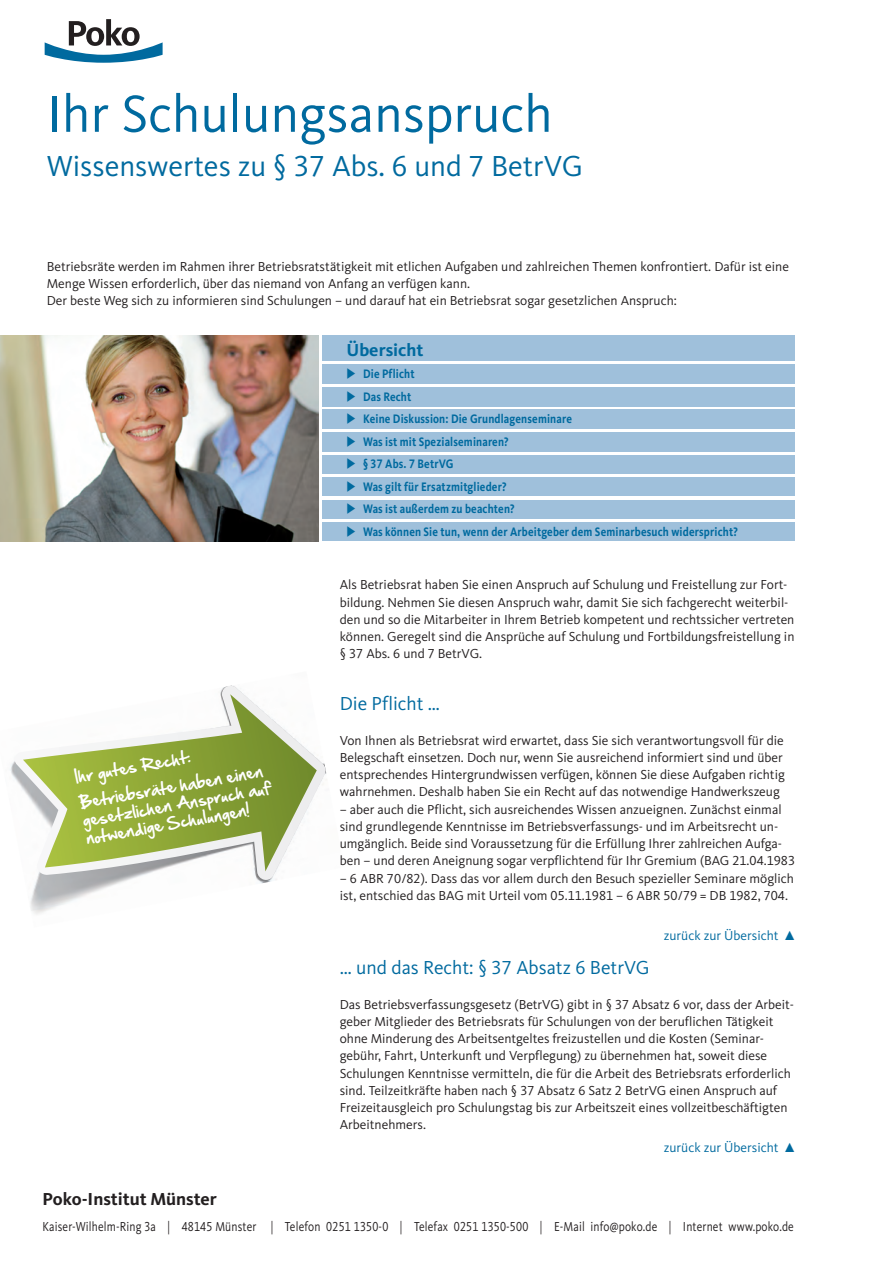
<style>
.page{position:relative;width:893px;height:1263px;background:#fff}
.page>*{position:absolute;margin:0;border:0;box-sizing:border-box;transform-origin:0 0}
.Titel{font:54px "Kievit Pro";color:#006a9f}
.Titel-2{font:30px "Kievit Pro";color:#006a9f}
.Fließtext{font:19.5px "Kievit Pro";color:#006a9f}
.Fließtext-2{font:700 18px "Kievit Pro";color:#231f20}
.Termine_Hintergrund{font:700 18px "Kievit Pro";color:#006a9f}
.Schreibschrift{font:15px/18px "Hand Of Sean";color:#fff}
.Fließtext-3{font:13.5px/17.2px "Kievit Pro";color:#231f20}
.Fließtext-4{font:13.5px "Kievit Pro";color:#231f20;scale:.85 1}
.Fließtext-5{font:13.5px "Kievit Pro";color:#006a9f}
.Termine_Hintergrund-2{font:700 12.75px "Kievit Pro";letter-spacing:.015em;color:#006a9f;scale:.85 1}
</style>
<div class="page">
<div style="left:322px;top:335px;width:473px;height:26px;background:#9fc0db"></div>
<div style="left:322px;top:387px;width:473px;height:19px;background:#9fc0db"></div>
<div style="left:322px;top:365px;width:473px;height:19px;background:#9fc0db"></div>
<svg style="left:45px;top:19px;width:118px;height:44px"></svg>
<img style="left:0;top:335px;width:319px;height:206px">
<div style="left:322px;top:410px;width:473px;height:19px;background:#9fc0db"></div>
<div style="left:322px;top:432px;width:473px;height:19px;background:#9fc0db"></div>
<div style="left:322px;top:455px;width:473px;height:19px;background:#9fc0db"></div>
<div style="left:322px;top:477px;width:473px;height:19px;background:#9fc0db"></div>
<div style="left:322px;top:500px;width:473px;height:19px;background:#9fc0db"></div>
<img style="left:10px;top:685px;width:317px;height:230px">
<svg style="left:14px;top:686px;width:312px;height:194px"></svg>
<svg style="left:23px;top:694px;width:294px;height:177px"></svg>
<div style="left:322px;top:522px;width:473px;height:19px;background:#9fc0db"></div>
<p class="Titel" style="left:47px;top:81px;width:507px">Ihr Schulungsanspruch</p>
<p class="Titel-2" style="left:47px;top:148px;width:538px">Wissenswertes zu § 37 Abs. 6 und 7 BetrVG</p>
<p class="Fließtext-3" style="left:47px;top:257px;width:744px">Betriebsräte werden im Rahmen ihrer Betriebsratstätigkeit mit etlichen Aufgaben und zahlreichen Themen konfrontiert. Dafür ist eine<br>Menge Wissen erforderlich, über das niemand von Anfang an verfügen kann.</p>
<p class="Fließtext-3" style="left:47px;top:292px;width:632px">Der beste Weg sich zu informieren sind Schulungen – und darauf hat ein Betriebsrat sogar gesetzlichen Anspruch:</p>
<p class="Schreibschrift" style="left:74px;top:768px;width:118px;rotate:-10deg">Ihr gutes Recht:</p>
<p class="Schreibschrift" style="left:78px;top:794px;width:193px;rotate:-10deg">Betriebsräte haben einen gesetzlichen Anspruch auf notwendige Schulungen!</p>
<p class="Termine_Hintergrund" style="left:347px;top:339px;width:78px">Übersicht</p>
<p class="Termine_Hintergrund-2" style="left:347px;top:366px;width:82px">◆ Die Pflicht</p>
<p class="Termine_Hintergrund-2" style="left:347px;top:389px;width:78px">◆ Das Recht</p>
<p class="Termine_Hintergrund-2" style="left:347px;top:411px;width:267px">◆ Keine Diskussion: Die Grundlagenseminare</p>
<p class="Termine_Hintergrund-2" style="left:347px;top:434px;width:192px">◆ Was ist mit Spezialseminaren?</p>
<p class="Termine_Hintergrund-2" style="left:347px;top:456px;width:127px">◆ § 37 Abs. 7 BetrVG</p>
<p class="Termine_Hintergrund-2" style="left:347px;top:479px;width:190px">◆ Was gilt für Ersatzmitglieder?</p>
<p class="Termine_Hintergrund-2" style="left:347px;top:501px;width:199px">◆ Was ist außerdem zu beachten?</p>
<p class="Termine_Hintergrund-2" style="left:347px;top:524px;width:462px">◆ Was können Sie tun, wenn der Arbeitgeber dem Seminarbesuch widerspricht?</p>
<p class="Fließtext-3" style="left:340px;top:576px;width:456px">Als Betriebsrat haben Sie einen Anspruch auf Schulung und Freistellung zur Fort&shy;bildung. Nehmen Sie diesen Anspruch wahr, damit Sie sich fachgerecht weiterbil&shy;den und so die Mitarbeiter in Ihrem Betrieb kompetent und rechtssicher vertreten können. Geregelt sind die Ansprüche auf Schulung und Fortbildungsfreistellung in § 37 Abs. 6 und 7 BetrVG.</p>
<p class="Fließtext" style="left:340px;top:692px;width:102px">Die Pflicht …</p>
<p class="Fließtext-3" style="left:340px;top:731px;width:447px">Von Ihnen als Betriebsrat wird erwartet, dass Sie sich verantwortungsvoll für die Belegschaft einsetzen. Doch nur, wenn Sie ausreichend informiert sind und über entsprechendes Hintergrundwissen verfügen, können Sie diese Aufgaben richtig wahrnehmen. Deshalb haben Sie ein Recht auf das notwendige Handwerkszeug</p>
<p class="Fließtext-3" style="left:340px;top:800px;width:457px">– aber auch die Pflicht, sich ausreichendes Wissen anzueignen. Zunächst einmal sind grundlegende Kenntnisse im Betriebsverfassungs- und im Arbeitsrecht un&shy;umgänglich. Beide sind Voraussetzung für die Erfüllung Ihrer zahlreichen Aufga&shy;ben – und deren Aneignung sogar verpflichtend für Ihr Gremium (BAG 21.04.1983</p>
<p class="Fließtext-3" style="left:340px;top:869px;width:456px">– 6 ABR 70/82). Dass das vor allem durch den Besuch spezieller Seminare möglich ist, entschied das BAG mit Urteil vom 05.11.1981 – 6 ABR 50/79 = DB 1982, 704.</p>
<p class="Fließtext-5" style="left:664px;top:927px;width:116px">zurück zur Übersicht</p>
<p class="Fließtext" style="left:340px;top:956px;width:311px">… und das Recht: § 37 Absatz 6 BetrVG</p>
<p class="Fließtext-3" style="left:340px;top:995px;width:456px">Das Betriebsverfassungsgesetz (BetrVG) gibt in § 37 Absatz 6 vor, dass der Arbeit&shy;geber Mitglieder des Betriebsrats für Schulungen von der beruflichen Tätigkeit ohne Minderung des Arbeitsentgeltes freizustellen und die Kosten (Seminar&shy;gebühr, Fahrt, Unterkunft und Verpflegung) zu übernehmen hat, soweit diese Schulungen Kenntnisse vermitteln, die für die Arbeit des Betriebsrats erforderlich sind. Teilzeitkräfte haben nach § 37 Absatz 6 Satz 2 BetrVG einen Anspruch auf Freizeitausgleich pro Schulungstag bis zur Arbeitszeit eines vollzeitbeschäftigten Arbeitnehmers.</p>
<p class="Fließtext-5" style="left:664px;top:1139px;width:116px">zurück zur Übersicht</p>
<p class="Fließtext-2" style="left:43px;top:1188px;width:176px">Poko-Institut Münster</p>
<p class="Fließtext-4" style="left:43px;top:1219px;width:885px">Kaiser-Wilhelm-Ring 3a | 48145 Münster | Telefon 0251 1350-0 | Telefax 0251 1350-500 | E-Mail info@poko.de | Internet www.poko.de</p>
</div>
